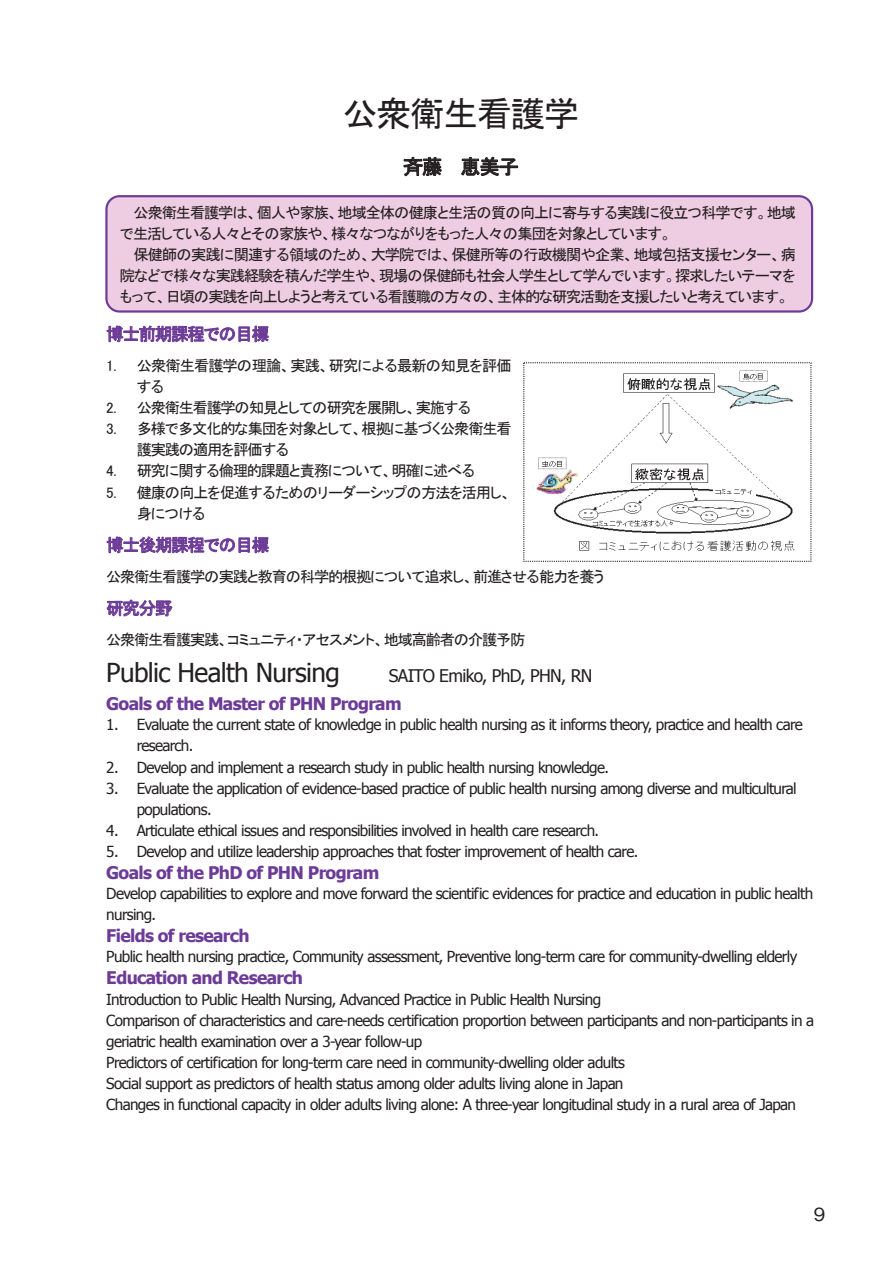
<style>
.page{position:relative;width:893px;height:1263px;background:#fff}
.page>*{position:absolute;margin:0;border:0;box-sizing:border-box;transform-origin:0 0}
.t1{font:34.8px "MS Gothic";letter-spacing:-.035em;color:#231f20}
.t2{font:26.1px "Tahoma";letter-spacing:-.025em;color:#231f20}
.t3{font:20.25px "MS Gothic";color:#231f20}
.t4{font:500 18px "Gothic BBB Pr 5";color:#231f20}
.t5{font:700 17.4px "Tahoma";letter-spacing:-.035em;color:#6c3b97}
.t6{font:17.4px "MS P Gothic";letter-spacing:-.065em;color:#6c3b97}
.t7{font:17.4px "Tahoma";letter-spacing:-.035em;color:#231f20}
.t8{font:15.3px/21.1px "Tahoma";letter-spacing:-.04em;color:#231f20}
.t9{font:15.3px/21.1px "MS P Gothic";letter-spacing:-.07em;color:#231f20}
.t10{font:15.3px/21px "MS P Gothic";letter-spacing:-.04em;color:#231f20}
</style>
<div class="page">
<img style="left:536px;top:370px;width:259px;height:181px">
<svg style="left:403px;top:157px;width:39px;height:19px"></svg>
<svg style="left:461px;top:157px;width:57px;height:19px"></svg>
<svg style="left:107px;top:326px;width:162px;height:16px"></svg>
<svg style="left:107px;top:536px;width:162px;height:17px"></svg>
<svg style="left:107px;top:600px;width:65px;height:16px"></svg>
<div style="left:106px;top:196px;width:706px;height:115px;background:#eecce1;border-radius:13px"></div>
<div style="left:105px;top:195px;width:708px;height:118px;border:2px solid #6c3b97;border-radius:13px"></div>
<h1 class="t1" style="left:343px;top:97px;width:238px">公衆衛生看護学</h1>
<h3 class="t3" style="left:403px;top:156px;width:117px">斉藤 恵美子</h3>
<p class="t9" style="left:120px;top:202px;width:678px;text-indent:14px">公衆衛生看護学は、個人や家族、地域全体の健康と生活の質の向上に寄与する実践に役立つ科学です。地域で生活している人々とその家族や、様々なつながりをもった人々の集団を対象としています。</p>
<p class="t9" style="left:120px;top:244px;width:677px;text-align:justify;text-indent:14px">保健師の実践に関連する領域のため、大学院では、保健所等の行政機関や企業、地域包括支援センター、病院などで様々な実践経験を積んだ学生や、現場の保健師も社会人学生として学んでいます。探求したいテーマをもって、日頃の実践を向上しようと考えている看護職の方々の、主体的な研究活動を支援したいと考えています。</p>
<p class="t6" style="left:106px;top:325px;width:164px">博士前期課程での目標</p>
<p class="t9" style="left:137px;top:355px;width:377px;text-indent:-30px">1. 公衆衛生看護学の理論、実践、研究による最新の知見を評価する</p>
<p class="t9" style="left:106px;top:397px;width:366px">2. 公衆衛生看護学の知見としての研究を展開し、実施する</p>
<p class="t9" style="left:137px;top:418px;width:376px;text-indent:-30px">3. 多様で多文化的な集団を対象として、根拠に基づく公衆衛生看護実践の適用を評価する</p>
<p class="t9" style="left:106px;top:460px;width:370px">4. 研究に関する倫理的課題と責務について、明確に述べる</p>
<p class="t10" style="left:137px;top:482px;width:376px;text-indent:-30px">5. 健康の向上を促進するためのリーダーシップの方法を活用し、身につける</p>
<p class="t6" style="left:106px;top:536px;width:164px">博士後期課程での目標</p>
<p class="t9" style="left:106px;top:566px;width:499px">公衆衛生看護学の実践と教育の科学的根拠について追求し、前進させる能力を養う</p>
<p class="t6" style="left:106px;top:599px;width:68px">研究分野</p>
<p class="t9" style="left:106px;top:629px;width:421px">公衆衛生看護実践、コミュニティ・アセスメント、地域高齢者の介護予防</p>
<h2 class="t2" style="left:106px;top:655px;width:235px">Public Health Nursing</h2>
<p class="t7" style="left:389px;top:664px;width:205px">SAITO Emiko, PhD, PHN, RN</p>
<p class="t5" style="left:106px;top:691px;width:297px">Goals of the Master of PHN Program</p>
<p class="t8" style="left:137px;top:713px;width:668px;text-indent:-30px">1. Evaluate the current state of knowledge in public health nursing as it informs theory, practice and health care research.</p>
<p class="t8" style="left:106px;top:756px;width:504px">2. Develop and implement a research study in public health nursing knowledge.</p>
<p class="t8" style="left:137px;top:777px;width:661px;text-indent:-30px">3. Evaluate the application of evidence-based practice of public health nursing among diverse and multicultural populations.</p>
<p class="t8" style="left:106px;top:819px;width:494px">4. Articulate ethical issues and responsibilities involved in health care research.</p>
<p class="t8" style="left:106px;top:840px;width:533px">5. Develop and utilize leadership approaches that foster improvement of health care.</p>
<p class="t5" style="left:106px;top:860px;width:275px">Goals of the PhD of PHN Program</p>
<p class="t8" style="left:106px;top:882px;width:708px">Develop capabilities to explore and move forward the scientific evidences for practice and education in public health nursing.</p>
<p class="t5" style="left:106px;top:924px;width:145px">Fields of research</p>
<p class="t8" style="left:106px;top:945px;width:692px">Public health nursing practice, Community assessment, Preventive long-term care for community-dwelling elderly</p>
<p class="t5" style="left:106px;top:966px;width:198px">Education and Research</p>
<p class="t8" style="left:106px;top:988px;width:709px">Introduction to Public Health Nursing, Advanced Practice in Public Health Nursing<br>Comparison of characteristics and care-needs certification proportion between participants and non-participants in a geriatric health examination over a 3-year follow-up<br>Predictors of certification for long-term care need in community-dwelling older adults<br>Social support as predictors of health status among older adults living alone in Japan<br>Changes in functional capacity in older adults living alone: A three-year longitudinal study in a rural area of Japan</p>
<p class="t4" style="left:814px;top:1199px;width:13px">9</p>
</div>
